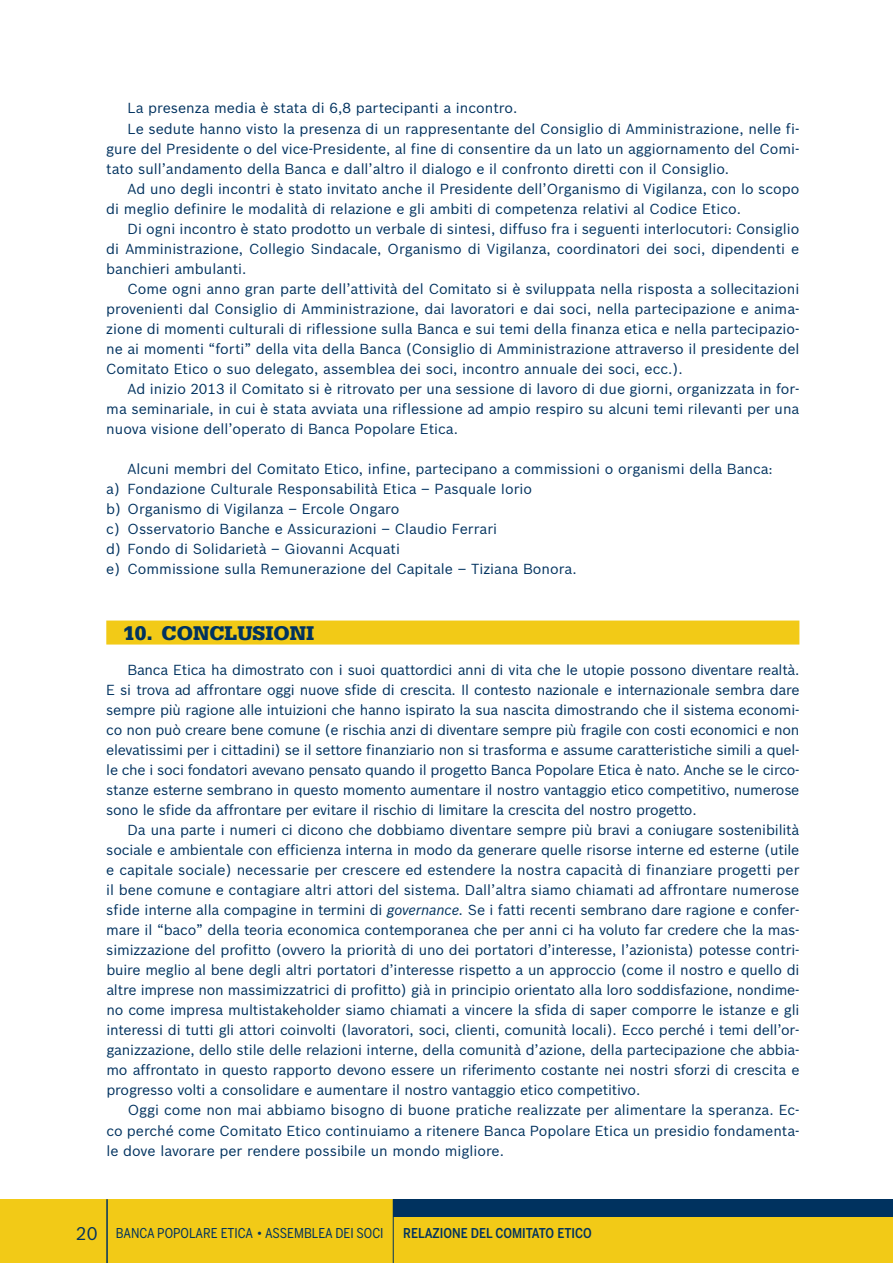
<style>
.page{position:relative;width:893px;height:1263px;background:#fff}
.page>*{position:absolute;margin:0;border:0;box-sizing:border-box;transform-origin:0 0}
.t1{font:900 21px "Serifa";color:#00325f}
.t2{font:14.25px/20.1px "Bosch Sans";color:#00325f;text-align:justify}
.t3{font:13.5px "Benton Sans Cond";color:#00325f}
.t4{font:500 13.5px "Benton Sans Cond";color:#00325f}
.s1{font-style:italic}
.s2{font-family:"Bosch Sans";font-size:18px}
</style>
<div class="page">
<div style="left:106px;top:620px;width:693px;height:24px;background:#f2ca17"></div>
<div style="left:0;top:1199px;width:893px;height:64px;background:#f2ca17"></div>
<hr style="left:106px;top:1199px;width:2px;height:64px;background:#00325f">
<div style="left:393px;top:1199px;width:500px;height:17px;background:#00325f"></div>
<hr style="left:393px;top:1199px;width:1px;height:64px;background:#00325f">
<p class="t2" style="left:128px;top:98px;width:391px">La presenza media è stata di 6,8 partecipanti a incontro.</p>
<p class="t2" style="left:128px;top:119px;width:673px">Le sedute hanno visto la presenza di un rappresentante del Consiglio di Amministrazione, nelle fi-</p>
<p class="t2" style="left:106px;top:139px;width:695px">gure del Presidente o del vice-Presidente, al fine di consentire da un lato un aggiornamento del Comi-</p>
<p class="t2" style="left:106px;top:159px;width:624px">tato sull’andamento della Banca e dall’altro il dialogo e il confronto diretti con il Consiglio.</p>
<p class="t2" style="left:128px;top:179px;width:673px">Ad uno degli incontri è stato invitato anche il Presidente dell’Organismo di Vigilanza, con lo scopo</p>
<p class="t2" style="left:106px;top:199px;width:636px">di meglio definire le modalità di relazione e gli ambiti di competenza relativi al Codice Etico.</p>
<p class="t2" style="left:128px;top:219px;width:673px">Di ogni incontro è stato prodotto un verbale di sintesi, diffuso fra i seguenti interlocutori: Consiglio</p>
<p class="t2" style="left:106px;top:239px;width:695px">di Amministrazione, Collegio Sindacale, Organismo di Vigilanza, coordinatori dei soci, dipendenti e</p>
<p class="t2" style="left:106px;top:259px;width:142px">banchieri ambulanti.</p>
<p class="t2" style="left:128px;top:279px;width:673px">Come ogni anno gran parte dell’attività del Comitato si è sviluppata nella risposta a sollecitazioni</p>
<p class="t2" style="left:106px;top:299px;width:695px">provenienti dal Consiglio di Amministrazione, dai lavoratori e dai soci, nella partecipazione e anima-</p>
<p class="t2" style="left:106px;top:319px;width:695px">zione di momenti culturali di riflessione sulla Banca e sui temi della finanza etica e nella partecipazio-</p>
<p class="t2" style="left:106px;top:339px;width:695px">ne ai momenti “forti” della vita della Banca (Consiglio di Amministrazione attraverso il presidente del</p>
<p class="t2" style="left:106px;top:359px;width:578px">Comitato Etico o suo delegato, assemblea dei soci, incontro annuale dei soci, ecc.).</p>
<p class="t2" style="left:128px;top:379px;width:673px">Ad inizio 2013 il Comitato si è ritrovato per una sessione di lavoro di due giorni, organizzata in for-</p>
<p class="t2" style="left:106px;top:399px;width:695px">ma seminariale, in cui è stata avviata una riflessione ad ampio respiro su alcuni temi rilevanti per una</p>
<p class="t2" style="left:106px;top:419px;width:353px">nuova visione dell’operato di Banca Popolare Etica.</p>
<p class="t2" style="left:106px;top:459px;width:668px;text-align:left;text-indent:21px">Alcuni membri del Comitato Etico, infine, partecipano a commissioni o organismi della Banca: a) Fondazione Culturale Responsabilità Etica – Pasquale Iorio<br>b) Organismo di Vigilanza – Ercole Ongaro<br>c) Osservatorio Banche e Assicurazioni – Claudio Ferrari<br>d) Fondo di Solidarietà – Giovanni Acquati<br>e) Commissione sulla Remunerazione del Capitale – Tiziana Bonora.</p>
<h1 class="t1" style="left:123px;top:626px;width:193px">10. CONCLUSIONI</h1>
<p class="t2" style="left:106px;top:659px;width:695px;text-indent:21px">Banca Etica ha dimostrato con i suoi quattordici anni di vita che le utopie possono diventare realtà.<br>E si trova ad affrontare oggi nuove sfide di crescita. Il contesto nazionale e internazionale sembra dare sempre più ragione alle intuizioni che hanno ispirato la sua nascita dimostrando che il sistema economi&shy;co non può creare bene comune (e rischia anzi di diventare sempre più fragile con costi economici e non elevatissimi per i cittadini) se il settore finanziario non si trasforma e assume caratteristiche simili a quel&shy;le che i soci fondatori avevano pensato quando il progetto Banca Popolare Etica è nato. Anche se le circo&shy;stanze esterne sembrano in questo momento aumentare il nostro vantaggio etico competitivo, numerose sono le sfide da affrontare per evitare il rischio di limitare la crescita del nostro progetto.</p>
<p class="t2" style="left:106px;top:820px;width:695px;text-indent:21px">Da una parte i numeri ci dicono che dobbiamo diventare sempre più bravi a coniugare sostenibilità sociale e ambientale con efficienza interna in modo da generare quelle risorse interne ed esterne (utile e capitale sociale) necessarie per crescere ed estendere la nostra capacità di finanziare progetti per il bene comune e contagiare altri attori del sistema. Dall’altra siamo chiamati ad affrontare numerose sfide interne alla compagine in termini di <span class="s1">governance.</span> Se i fatti recenti sembrano dare ragione e confer&shy;mare il “baco” della teoria economica contemporanea che per anni ci ha voluto far credere che la mas&shy;simizzazione del profitto (ovvero la priorità di uno dei portatori d’interesse, l’azionista) potesse contri&shy;buire meglio al bene degli altri portatori d’interesse rispetto a un approccio (come il nostro e quello di altre imprese non massimizzatrici di profitto) già in principio orientato alla loro soddisfazione, nondime&shy;no come impresa multistakeholder siamo chiamati a vincere la sfida di saper comporre le istanze e gli interessi di tutti gli attori coinvolti (lavoratori, soci, clienti, comunità locali). Ecco perché i temi dell’or&shy;ganizzazione, dello stile delle relazioni interne, della comunità d’azione, della partecipazione che abbia&shy;mo affrontato in questo rapporto devono essere un riferimento costante nei nostri sforzi di crescita e progresso volti a consolidare e aumentare il nostro vantaggio etico competitivo.</p>
<p class="t2" style="left:106px;top:1100px;width:695px;text-indent:21px">Oggi come non mai abbiamo bisogno di buone pratiche realizzate per alimentare la speranza. Ec&shy;co perché come Comitato Etico continuiamo a ritenere Banca Popolare Etica un presidio fondamenta&shy;le dove lavorare per rendere possibile un mondo migliore.</p>
<p class="t3" style="left:76px;top:1226px;width:309px"><span class="s2">20</span> BANCA POPOLARE ETICA • ASSEMBLEA DEI SOCI</p>
<p class="t4" style="left:403px;top:1226px;width:190px">RELAZIONE DEL COMITATO ETICO</p>
</div>
